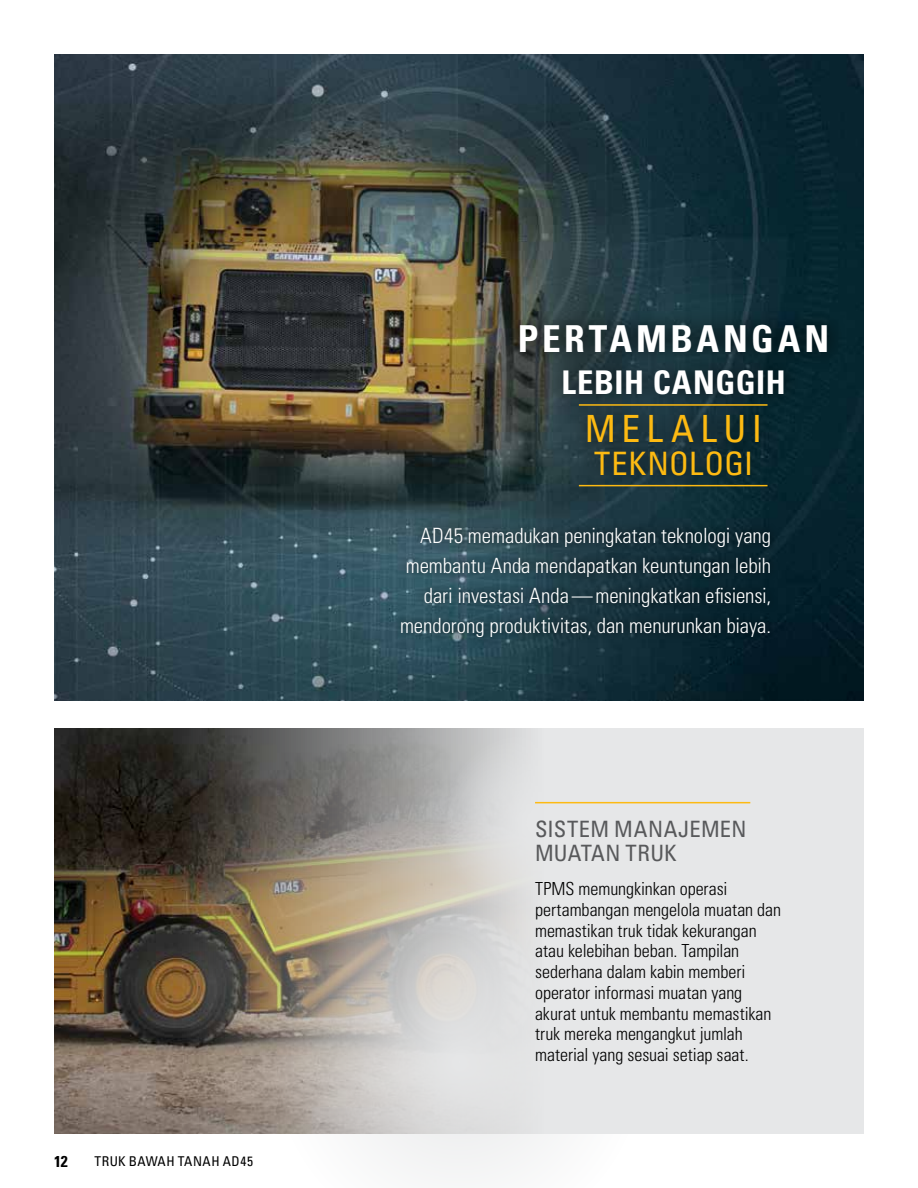
<style>
.page{position:relative;width:918px;height:1188px;background:#fff}
.page>*{position:absolute;margin:0;border:0;box-sizing:border-box;transform-origin:0 0}
.t1{font:condensed 37.5px "Univers LT Std";letter-spacing:.165em;color:#fdba12}
.t2{font:700 condensed 37.2px "Univers LT Std";letter-spacing:.095em;color:#fff}
.t3{font:700 condensed 32.7px "Univers LT Std";letter-spacing:.02em;color:#fff}
.t4{font:condensed 32.25px "Univers LT Std";letter-spacing:.015em;color:#fdba12}
.t5{font:condensed 22.5px/24px "Univers LT Std";letter-spacing:.015em;color:#58595b}
.t6{font:300 condensed 21px/30px "Univers LT Std";letter-spacing:-.005em;color:#fff;text-align:right}
.t7{font:300 condensed 18px/20.7px "Univers LT Std";letter-spacing:-.005em;color:#000}
.t8{font:700 condensed 15.75px "Univers LT Std";color:#000}
.t9{font:condensed 13.5px "Univers LT Std";letter-spacing:.04em;color:#000}
</style>
<div class="page">
<img style="left:54px;top:54px;width:810px;height:646px">
<div style="left:391px;top:518px;width:389px;height:128px;background:#000;opacity:.8"></div>
<div style="left:54px;top:729px;width:810px;height:405px;background:#e6e7e8"></div>
<div style="left:502px;top:307px;width:344px;height:187px;background:#000;opacity:.75"></div>
<hr style="left:579px;top:485px;width:189px;height:1px;background:#fdba12">
<hr style="left:579px;top:404px;width:189px;height:2px;background:#fdba12">
<img style="left:54px;top:729px;width:581px;height:405px">
<svg style="left:275px;top:878px;width:360px;height:295px"></svg>
<svg style="left:441px;top:729px;width:188px;height:189px"></svg>
<hr style="left:535px;top:802px;width:215px;height:1px;background:#fdba12">
<p class="t8" style="left:54px;top:1151px;width:15px">12</p>
<p class="t9" style="left:94px;top:1153px;width:160px">TRUK BAWAH TANAH AD45</p>
<h2 class="t2" style="left:518px;top:316px;width:313px">PERTAMBANGAN</h2>
<h3 class="t3" style="left:561px;top:362px;width:226px">LEBIH CANGGIH</h3>
<h1 class="t1" style="left:585px;top:405px;width:179px">MELALUI</h1>
<h3 class="t4" style="left:594px;top:443px;width:160px">TEKNOLOGI</h3>
<p class="t6" style="left:400px;top:521px;width:373px">AD45 memadukan peningkatan teknologi yang membantu Anda mendapatkan keuntungan lebih dari investasi Anda—meningkatkan efisiensi, mendorong produktivitas, dan menurunkan biaya.</p>
<p class="t5" style="left:535px;top:817px;width:213px">SISTEM MANAJEMEN<br>MUATAN TRUK</p>
<p class="t7" style="left:535px;top:879px;width:247px">TPMS memungkinkan operasi pertambangan mengelola muatan dan memastikan truk tidak kekurangan atau kelebihan beban. Tampilan sederhana dalam kabin memberi operator informasi muatan yang akurat untuk membantu memastikan truk mereka mengangkut jumlah material yang sesuai setiap saat.</p>
</div>
